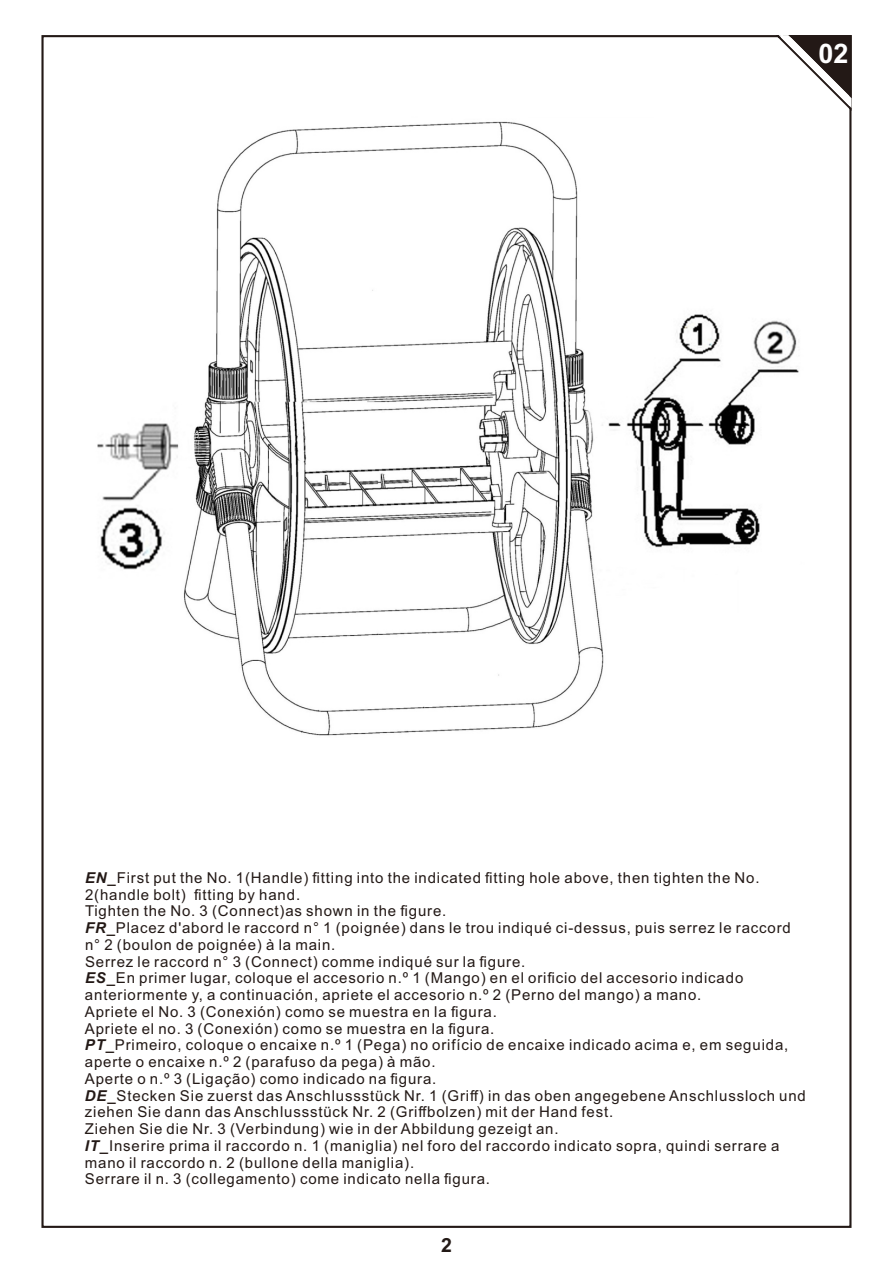
<style>
.page{position:relative;width:893px;height:1263px;background:#fff}
.page>*{position:absolute;margin:0;border:0;box-sizing:border-box;transform-origin:0 0}
.t1{font:700 27px "Arial";color:#fff}
.t2{font:700 19.5px "Arial";color:#231916}
.t3{font:15px/16.8px "Arial";letter-spacing:.055em;color:#231916}
.s1{font-weight:700;font-style:italic}
</style>
<div class="page">
<svg style="left:775px;top:35px;width:77px;height:79px"></svg>
<img style="left:97px;top:121px;width:702px;height:615px">
<h1 class="t1" style="left:818px;top:43px;width:32px">02</h1>
<p class="t3" style="left:85px;top:870px;width:722px"><span class="s1">EN_</span>First put the No. 1(Handle) fitting into the indicated fitting hole above, then tighten the No.<br>2(handle bolt) fitting by hand.<br>Tighten the No. 3 (Connect)as shown in the figure.<br><span class="s1">FR_</span>Placez d'abord le raccord n° 1 (poignée) dans le trou indiqué ci-dessus, puis serrez le raccord n° 2 (boulon de poignée) à la main.<br>Serrez le raccord n° 3 (Connect) comme indiqué sur la figure.<br><span class="s1">ES_</span>En primer lugar, coloque el accesorio n.º 1 (Mango) en el orificio del accesorio indicado anteriormente y, a continuación, apriete el accesorio n.º 2 (Perno del mango) a mano.<br>Apriete el No. 3 (Conexión) como se muestra en la figura.<br>Apriete el no. 3 (Conexión) como se muestra en la figura.<br><span class="s1">PT_</span>Primeiro, coloque o encaixe n.º 1 (Pega) no orifício de encaixe indicado acima e, em seguida, aperte o encaixe n.º 2 (parafuso da pega) à mão.<br>Aperte o n.º 3 (Ligação) como indicado na figura.<br><span class="s1">DE_</span>Stecken Sie zuerst das Anschlussstück Nr. 1 (Griff) in das oben angegebene Anschlussloch und ziehen Sie dann das Anschlussstück Nr. 2 (Griffbolzen) mit der Hand fest.<br>Ziehen Sie die Nr. 3 (Verbindung) wie in der Abbildung gezeigt an.<br><span class="s1">IT_</span>Inserire prima il raccordo n. 1 (maniglia) nel foro del raccordo indicato sopra, quindi serrare a mano il raccordo n. 2 (bullone della maniglia).<br>Serrare il n. 3 (collegamento) come indicato nella figura.</p>
<h2 class="t2" style="left:441px;top:1238px;width:12px">2</h2>
</div>
